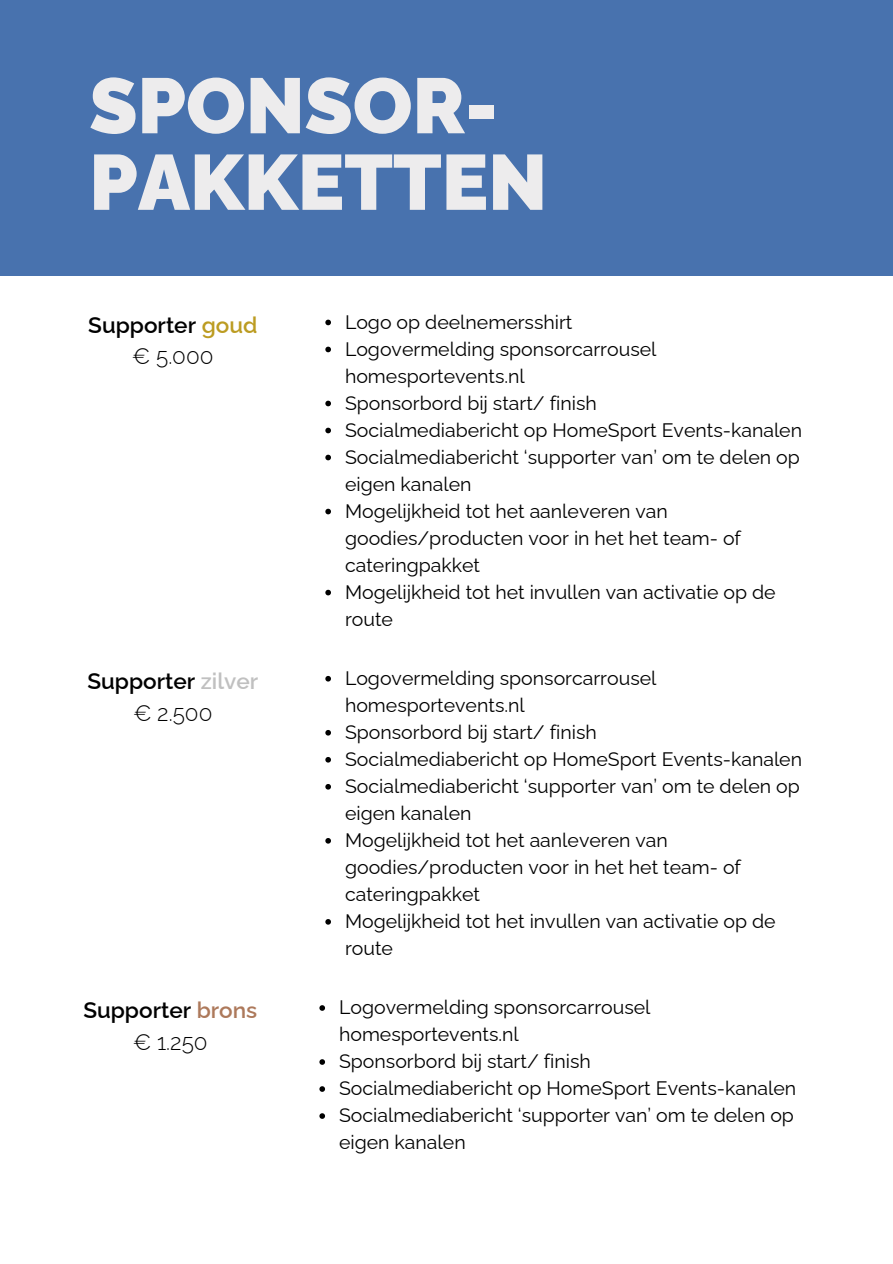
<style>
.page{position:relative;width:893px;height:1264px;background:#fff}
.page>*{position:absolute;margin:0;border:0;box-sizing:border-box;transform-origin:0 0}
.t1{font:900 78px/76.5px "Raleway";color:#edeced}
.t2{font:600 22.5px/31.5px "Raleway";color:#000;text-align:center}
.t3{font:19.5px/27px "Raleway";color:#000}
.s1{color:#bc9c22}
.s2{font-weight:300}
.s3{color:#c0c0c0}
.s4{color:#ad795b}
</style>
<div class="page">
<div style="left:0;top:0;width:892px;height:275px;background:#4872ae"></div>
<svg style="left:325px;top:319px;width:6px;height:6px"></svg>
<svg style="left:325px;top:346px;width:6px;height:6px"></svg>
<svg style="left:325px;top:400px;width:6px;height:6px"></svg>
<svg style="left:325px;top:427px;width:6px;height:6px"></svg>
<svg style="left:325px;top:454px;width:6px;height:6px"></svg>
<svg style="left:325px;top:508px;width:6px;height:6px"></svg>
<svg style="left:325px;top:589px;width:6px;height:6px"></svg>
<svg style="left:325px;top:676px;width:6px;height:5px"></svg>
<svg style="left:325px;top:730px;width:6px;height:5px"></svg>
<svg style="left:325px;top:757px;width:6px;height:5px"></svg>
<svg style="left:325px;top:784px;width:6px;height:5px"></svg>
<svg style="left:325px;top:838px;width:6px;height:5px"></svg>
<svg style="left:325px;top:919px;width:6px;height:5px"></svg>
<svg style="left:319px;top:1005px;width:6px;height:5px"></svg>
<svg style="left:319px;top:1059px;width:6px;height:5px"></svg>
<svg style="left:319px;top:1086px;width:6px;height:5px"></svg>
<svg style="left:319px;top:1113px;width:6px;height:5px"></svg>
<h1 class="t1" style="left:89px;top:67px;width:459px">SPONSOR-<br>PAKKETTEN</h1>
<p class="t2" style="left:88px;top:309px;width:171px">Supporter <span class="s1">goud </span><span class="s2">€ 5.000</span></p>
<p class="t3" style="left:345px;top:308px;width:458px">Logo op deelnemersshirt<br>Logovermelding sponsorcarrousel homesportevents.nl<br>Sponsorbord bij start/ finish<br>Socialmediabericht op HomeSport Events-kanalen<br>Socialmediabericht ‘supporter van’ om te delen op eigen kanalen<br>Mogelijkheid tot het aanleveren van goodies/producten voor in het het team- of cateringpakket<br>Mogelijkheid tot het invullen van activatie op de route</p>
<p class="t2" style="left:87px;top:665px;width:172px">Supporter <span class="s3">zilver </span><span class="s2">€ 2.500</span></p>
<p class="t3" style="left:345px;top:664px;width:458px">Logovermelding sponsorcarrousel homesportevents.nl<br>Sponsorbord bij start/ finish<br>Socialmediabericht op HomeSport Events-kanalen<br>Socialmediabericht ‘supporter van’ om te delen op eigen kanalen<br>Mogelijkheid tot het aanleveren van goodies/producten voor in het het team- of cateringpakket<br>Mogelijkheid tot het invullen van activatie op de route</p>
<p class="t2" style="left:83px;top:994px;width:175px">Supporter <span class="s4">brons </span><span class="s2">€ 1.250</span></p>
<p class="t3" style="left:339px;top:993px;width:458px">Logovermelding sponsorcarrousel homesportevents.nl<br>Sponsorbord bij start/ finish<br>Socialmediabericht op HomeSport Events-kanalen Socialmediabericht ‘supporter van’ om te delen op eigen kanalen</p>
</div>
